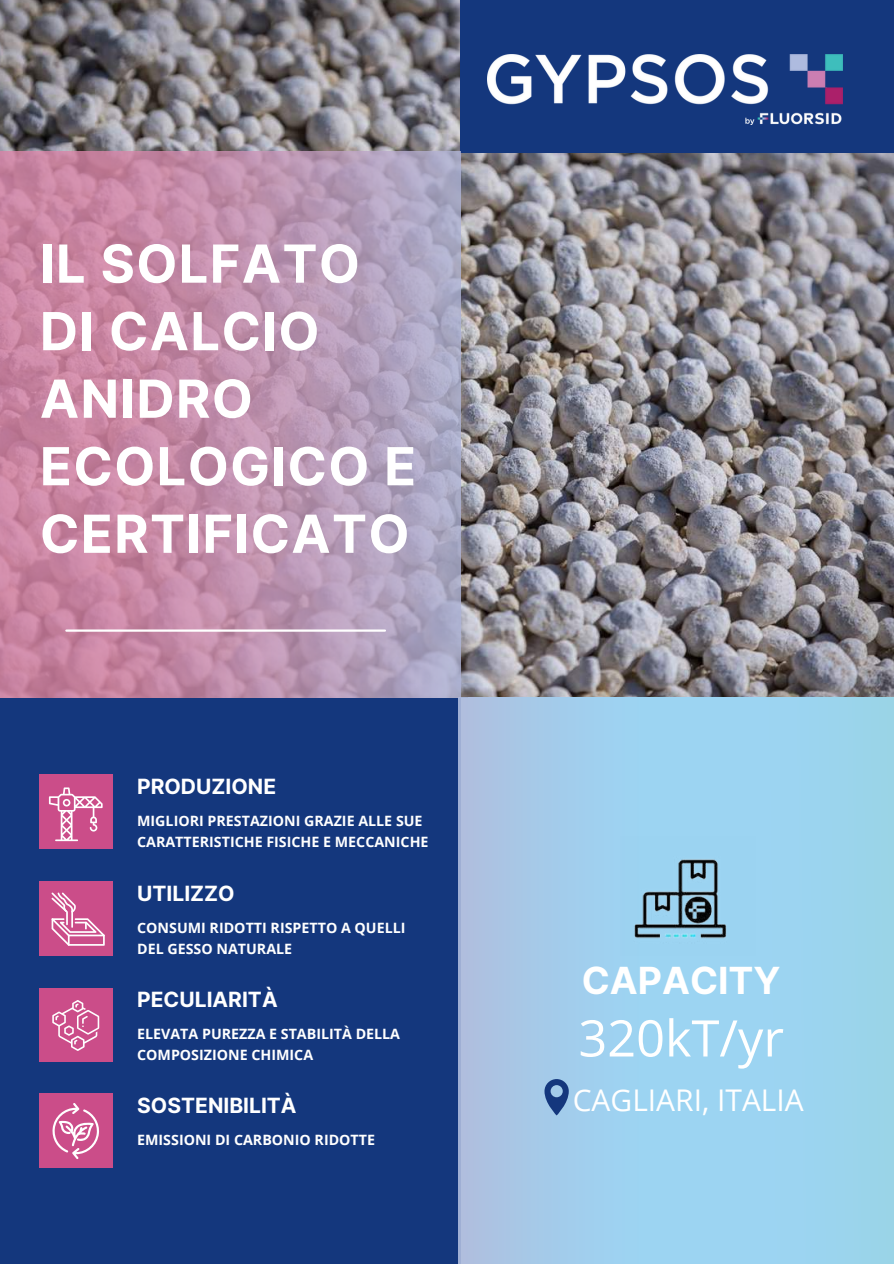
<style>
.page{position:relative;width:894px;height:1264px;background:#fff}
.page>*{position:absolute;margin:0;border:0;box-sizing:border-box;transform-origin:0 0}
.t1{font:700 52.5px/67.5px "Inter";letter-spacing:.025em;color:#fff}
.t2{font:50.4px "Open Sans";color:#fff}
.t3{font:700 37.35px "Inter";color:#fff}
.t4{font:29.85px "Open Sans";color:#fff}
.t5{font:700 21px "Inter";color:#fff}
.t6{font:700 14.25px/21.3px "Open Sans";color:#fff}
</style>
<div class="page">
<div style="left:0;top:697px;width:460px;height:566px;background:#14377d"></div>
<img style="left:0;top:0;width:893px;height:697px">
<div style="left:460px;top:0;width:433px;height:153px;background:#14377d"></div>
<img style="left:459px;top:697px;width:434px;height:566px">
<div style="left:39px;top:1093px;width:74px;height:74px;background:#cb4d89"></div>
<div style="left:39px;top:881px;width:74px;height:74px;background:#cb4d89"></div>
<div style="left:40px;top:987px;width:73px;height:74px;background:#cb4d89"></div>
<svg style="left:52px;top:1000px;width:47px;height:50px"></svg>
<img style="left:0;top:152px;width:460px;height:545px">
<hr style="left:66px;top:629px;width:319px;height:2px;background:#fff">
<div style="left:39px;top:775px;width:74px;height:73px;background:#cb4d89"></div>
<img style="left:487px;top:55px;width:355px;height:69px">
<svg style="left:52px;top:1103px;width:47px;height:56px"></svg>
<svg style="left:51px;top:892px;width:53px;height:53px"></svg>
<svg style="left:49px;top:787px;width:54px;height:54px"></svg>
<svg style="left:544px;top:1079px;width:24px;height:35px"></svg>
<img style="left:620px;top:836px;width:135px;height:119px">
<h1 class="t1" style="left:40px;top:231px;width:378px">IL SOLFATO<br>DI CALCIO<br>ANIDRO<br>ECOLOGICO E<br>CERTIFICATO</h1>
<h3 class="t5" style="left:137px;top:771px;width:140px">PRODUZIONE</h3>
<p class="t6" style="left:137px;top:809px;width:293px">MIGLIORI PRESTAZIONI GRAZIE ALLE SUE<br>CARATTERISTICHE FISICHE E MECCANICHE</p>
<h3 class="t5" style="left:137px;top:877px;width:99px">UTILIZZO</h3>
<p class="t6" style="left:137px;top:916px;width:270px">CONSUMI RIDOTTI RISPETTO A QUELLI<br>DEL GESSO NATURALE</p>
<h3 class="t5" style="left:137px;top:984px;width:142px">PECULIARITÀ</h3>
<p class="t6" style="left:137px;top:1022px;width:264px">ELEVATA PUREZZA E STABILITÀ DELLA<br>COMPOSIZIONE CHIMICA</p>
<h3 class="t5" style="left:137px;top:1089px;width:161px">SOSTENIBILITÀ</h3>
<p class="t6" style="left:137px;top:1128px;width:239px">EMISSIONI DI CARBONIO RIDOTTE</p>
<h3 class="t3" style="left:581px;top:952px;width:200px">CAPACITY</h3>
<h2 class="t2" style="left:578px;top:1003px;width:207px">320kT/yr</h2>
<h3 class="t4" style="left:572px;top:1080px;width:232px">CAGLIARI, ITALIA</h3>
</div>
